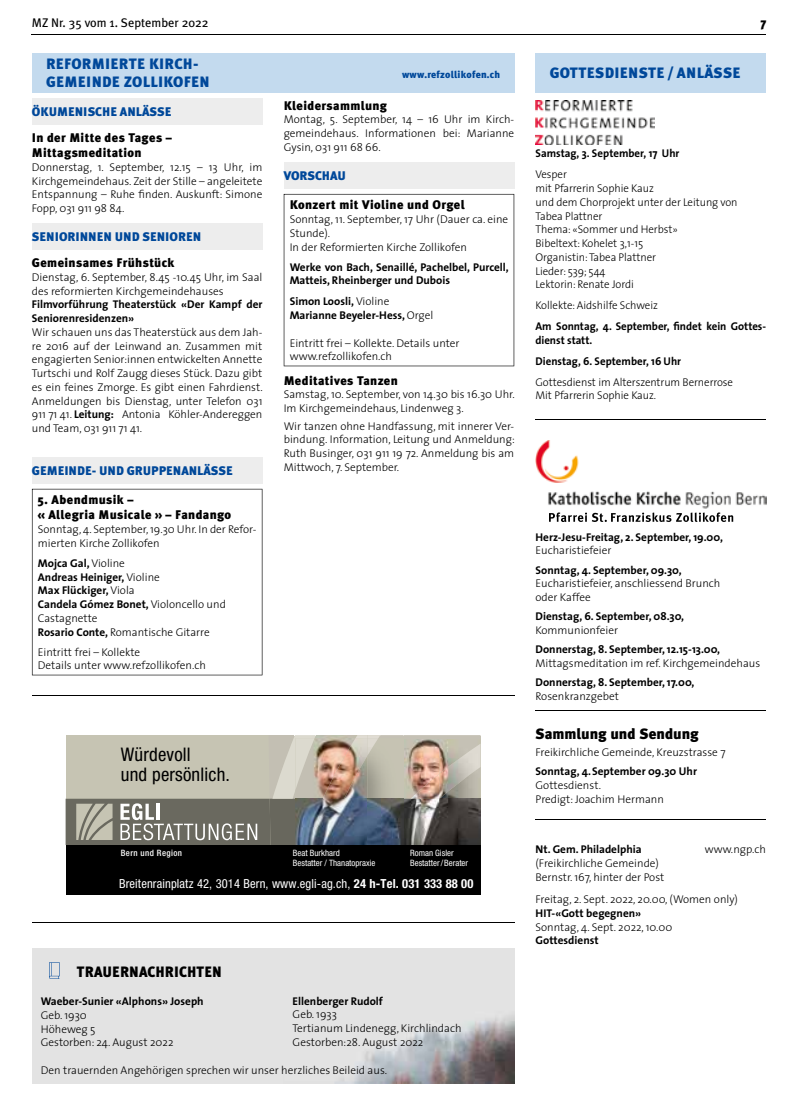
<style>
.page{position:relative;width:798px;height:1117px;background:#fff}
.page>*{position:absolute;margin:0;border:0;box-sizing:border-box;transform-origin:0 0}
.t1{font:condensed 18.75px/20px "Helvetica Neue";letter-spacing:.01em;color:#000}
.t2{font:900 15px/18px "Meta Plus";letter-spacing:.02em;color:#00489a}
.t3{font:900 15px "Meta Plus";letter-spacing:.005em;color:#000}
.t4{font:900 15px "Meta Plus";letter-spacing:.005em;color:#000;scale:.95 1}
.t5{font:900 12.5px/15px "Meta Plus";letter-spacing:.03em;color:#000}
.t6{font:900 12.5px "Meta Plus";color:#00489a}
.t7{font:condensed 12.5px "Helvetica Neue";letter-spacing:.01em;color:#fff}
.t8{font:12.5px "Meta Plus";color:#000}
.t9{font:300 11.25px/13.8px "The Sans";color:#000}
.t10{font:700 11.25px/13.8px "The Sans";color:#000}
.t11{font:900 10px "Meta Plus";letter-spacing:.02em;color:#00489a}
.t12{font:condensed 8.75px/10.5px "Helvetica Neue";color:#fff}
.t13{font:500 condensed 8.75px "Helvetica Neue";letter-spacing:.045em;color:#fff}
.s1{font-weight:700}
.s2{font-weight:300}
</style>
<div class="page">
<hr style="left:32px;top:34px;width:733px;height:1px;background:#000">
<hr style="left:535px;top:819px;width:230px;height:1px;background:#000">
<img style="left:544px;top:100px;width:110px;height:44px">
<img style="left:535px;top:100px;width:9px;height:44px">
<div style="left:535px;top:53px;width:230px;height:39px;background:#c3daee"></div>
<img style="left:535px;top:440px;width:230px;height:82px">
<svg style="left:548px;top:512px;width:185px;height:10px"></svg>
<div style="left:32px;top:53px;width:482px;height:39px;background:#c3daee"></div>
<hr style="left:535px;top:419px;width:230px;height:1px;background:#000">
<div style="left:32px;top:99px;width:230px;height:26px;background:#ededed"></div>
<div style="left:32px;top:223px;width:230px;height:27px;background:#ededed"></div>
<div style="left:32px;top:457px;width:230px;height:26px;background:#ededed"></div>
<svg style="left:32px;top:488px;width:230px;height:187px"></svg>
<div style="left:283px;top:162px;width:231px;height:27px;background:#ededed"></div>
<svg style="left:283px;top:194px;width:231px;height:172px"></svg>
<hr style="left:535px;top:709px;width:230px;height:1px;background:#000">
<hr style="left:32px;top:694px;width:482px;height:1px;background:#000">
<hr style="left:32px;top:922px;width:482px;height:1px;background:#000">
<div style="left:66px;top:735px;width:414px;height:109px;background:#c6c4b3"></div>
<svg style="left:66px;top:798px;width:203px;height:46px;background:#86857b"></svg>
<img style="left:439px;top:739px;width:41px;height:105px">
<img style="left:439px;top:743px;width:41px;height:55px">
<img style="left:403px;top:739px;width:36px;height:105px">
<img style="left:410px;top:773px;width:29px;height:25px">
<img style="left:269px;top:798px;width:26px;height:46px">
<img style="left:273px;top:735px;width:43px;height:63px">
<svg style="left:356px;top:735px;width:25px;height:3px"></svg>
<img style="left:295px;top:738px;width:72px;height:106px">
<img style="left:323px;top:738px;width:63px;height:60px">
<img style="left:295px;top:738px;width:19px;height:51px">
<img style="left:367px;top:798px;width:36px;height:46px">
<img style="left:367px;top:738px;width:11px;height:17px">
<div style="left:66px;top:844px;width:414px;height:50px;background:#000"></div>
<div style="left:32px;top:947px;width:482px;height:135px;background:#e3e3e3"></div>
<svg style="left:49px;top:962px;width:11px;height:16px"></svg>
<img style="left:339px;top:1015px;width:175px;height:67px">
<p class="t8" style="left:32px;top:16px;width:178px">MZ Nr. 35 vom 1. September 2022</p>
<p class="t5" style="left:760px;top:15px;width:7px">7</p>
<h2 class="t2" style="left:549px;top:64px;width:192px">GOTTESDIENSTE / ANLÄSSE</h2>
<h2 class="t2" style="left:46px;top:55px;width:165px">REFORMIERTE KIRCH-<br>GEMEINDE ZOLLIKOFEN</h2>
<p class="t6" style="left:32px;top:105px;width:141px">ÖKUMENISCHE ANLÄSSE</p>
<p class="t5" style="left:32px;top:130px;width:141px">In der Mitte des Tages –<br>Mittagsmeditation</p>
<p class="t9" style="left:32px;top:160px;width:232px;text-align:justify">Donnerstag, 1. September, 12.15 – 13 Uhr, im Kirchgemeindehaus. Zeit der Stille – angeleitete Entspannung – Ruhe finden. Auskunft: Simone Fopp, 031 911 98 84.</p>
<p class="t6" style="left:32px;top:229px;width:171px">SENIORINNEN UND SENIOREN</p>
<p class="t5" style="left:32px;top:255px;width:144px">Gemeinsames Frühstück</p>
<p class="t9" style="left:32px;top:269px;width:232px">Dienstag, 6. September, 8.45 -10.45 Uhr, im Saal des reformierten Kirchgemeindehauses</p>
<p class="t10" style="left:32px;top:297px;width:232px">Filmvorführung Theaterstück «Der Kampf der<br>Seniorenresidenzen»</p>
<p class="t9" style="left:32px;top:324px;width:232px;text-align:justify">Wir schauen uns das Theaterstück aus dem Jah&shy;re 2016 auf der Leinwand an. Zusammen mit engagierten Senior:innen entwickelten Annette Turtschi und Rolf Zaugg dieses Stück. Dazu gibt es ein feines Zmorge. Es gibt einen Fahrdienst.<br>Anmeldungen bis Dienstag, unter Telefon 031<br>911 71 41. <span class="s1">Leitung:</span> Antonia Köhler-Andereggen und Team, 031 911 71 41.</p>
<p class="t6" style="left:32px;top:463px;width:202px">GEMEINDE- UND GRUPPENANLÄSSE</p>
<p class="t5" style="left:38px;top:492px;width:195px">5. Abendmusik –<br>« Allegria Musicale » – Fandango</p>
<p class="t9" style="left:38px;top:522px;width:220px">Sonntag, 4. September, 19.30 Uhr. In der Refor&shy;mierten Kirche Zollikofen</p>
<p class="t10" style="left:38px;top:555px;width:189px">Mojca Gal, <span class="s2">Violine<br></span>Andreas Heiniger, <span class="s2">Violine<br></span>Max Flückiger, <span class="s2">Viola<br></span>Candela Gómez Bonet, <span class="s2">Violoncello und<br>Castagnette<br></span>Rosario Conte, <span class="s2">Romantische Gitarre</span></p>
<p class="t9" style="left:38px;top:644px;width:169px">Eintritt frei – Kollekte<br>Details unter www.refzollikofen.ch</p>
<p class="t11" style="left:402px;top:69px;width:99px">www.refzollikofen.ch</p>
<p class="t5" style="left:283px;top:98px;width:105px">Kleidersammlung</p>
<p class="t9" style="left:283px;top:112px;width:232px;text-align:justify">Montag, 5. September, 14 – 16 Uhr im Kirch&shy;gemeindehaus. Informationen bei: Marianne Gysin, 031 911 68 66.</p>
<p class="t6" style="left:283px;top:168px;width:64px">VORSCHAU</p>
<p class="t5" style="left:289px;top:197px;width:177px">Konzert mit Violine und Orgel</p>
<p class="t9" style="left:289px;top:212px;width:220px">Sonntag, 11. September, 17 Uhr (Dauer ca. eine<br>Stunde).<br>In der Reformierten Kirche Zollikofen</p>
<p class="t10" style="left:289px;top:260px;width:220px">Werke von Bach, Senaillé, Pachelbel, Purcell,<br>Matteis, Rheinberger und Dubois</p>
<p class="t10" style="left:289px;top:294px;width:145px">Simon Loosli, <span class="s2">Violine<br></span>Marianne Beyeler-Hess, <span class="s2">Orgel</span></p>
<p class="t9" style="left:289px;top:335px;width:171px">Eintritt frei – Kollekte. Details unter www.refzollikofen.ch</p>
<p class="t5" style="left:283px;top:373px;width:116px">Meditatives Tanzen</p>
<p class="t9" style="left:283px;top:387px;width:232px">Samstag, 10. September, von 14.30 bis 16.30 Uhr.<br>Im Kirchgemeindehaus, Lindenweg 3.</p>
<p class="t9" style="left:283px;top:418px;width:232px;text-align:justify">Wir tanzen ohne Handfassung, mit innerer Ver&shy;bindung. Information, Leitung und Anmeldung:<br>Ruth Businger, 031 911 19 72. Anmeldung bis am Mittwoch, 7. September.</p>
<p class="t10" style="left:535px;top:146px;width:145px">Samstag, 3. September, 17 Uhr</p>
<p class="t9" style="left:535px;top:167px;width:203px">Vesper<br>mit Pfarrerin Sophie Kauz<br>und dem Chorprojekt unter der Leitung von<br>Tabea Plattner<br>Thema: «Sommer und Herbst»<br>Bibeltext: Kohelet 3,1-15<br>Organistin: Tabea Plattner<br>Lieder: 539; 544<br>Lektorin: Renate Jordi</p>
<p class="t9" style="left:535px;top:298px;width:124px">Kollekte: Aidshilfe Schweiz</p>
<p class="t10" style="left:535px;top:319px;width:232px">Am Sonntag, 4. September, findet kein Gottes&shy;dienst statt.</p>
<p class="t10" style="left:535px;top:353px;width:147px">Dienstag, 6. September, 16 Uhr</p>
<p class="t9" style="left:535px;top:374px;width:199px">Gottesdienst im Alterszentrum Bernerrose<br>Mit Pfarrerin Sophie Kauz.</p>
<p class="t10" style="left:535px;top:529px;width:189px">Herz-Jesu-Freitag, 2. September, 19.00,</p>
<p class="t9" style="left:535px;top:543px;width:77px">Eucharistiefeier</p>
<p class="t10" style="left:535px;top:562px;width:148px">Sonntag, 4. September, 09.30,</p>
<p class="t9" style="left:535px;top:576px;width:186px">Eucharistiefeier, anschliessend Brunch oder Kaffee</p>
<p class="t10" style="left:535px;top:609px;width:150px">Dienstag, 6. September, 08.30,</p>
<p class="t9" style="left:535px;top:622px;width:84px">Kommunionfeier</p>
<p class="t10" style="left:535px;top:642px;width:186px">Donnerstag, 8. September, 12.15-13.00,</p>
<p class="t9" style="left:535px;top:655px;width:226px">Mittagsmeditation im ref. Kirchgemeindehaus</p>
<p class="t10" style="left:535px;top:674px;width:160px">Donnerstag, 8. September, 17.00,</p>
<p class="t9" style="left:535px;top:688px;width:85px">Rosenkranzgebet</p>
<h1 class="t1" style="left:121px;top:744px;width:111px">Würdevoll<br>und persönlich.</h1>
<p class="t12" style="left:293px;top:847px;width:84px">Beat Burkhard<br>Bestatter / Thanatopraxie</p>
<p class="t12" style="left:410px;top:847px;width:59px">Roman Gisler<br>Bestatter/Berater</p>
<p class="t7" style="left:119px;top:875px;width:355px">Breitenrainplatz 42, 3014 Bern, www.egli-ag.ch, <span class="s1">24 h-Tel. 031 333 88 00</span></p>
<p class="t13" style="left:121px;top:847px;width:63px">Bern und Region</p>
<h2 class="t4" style="left:77px;top:963px;width:154px">TRAUERNACHRICHTEN</h2>
<p class="t10" style="left:41px;top:993px;width:164px">Waeber-Sunier «Alphons» Joseph</p>
<p class="t9" style="left:41px;top:1007px;width:134px">Geb. 1930<br>Höheweg 5<br>Gestorben: 24. August 2022</p>
<p class="t10" style="left:292px;top:993px;width:92px">Ellenberger Rudolf</p>
<p class="t9" style="left:292px;top:1007px;width:170px">Geb. 1933<br>Tertianum Lindenegg, Kirchlindach<br>Gestorben:28. August 2022</p>
<p class="t9" style="left:41px;top:1063px;width:348px">Den trauernden Angehörigen sprechen wir unser herzliches Beileid aus.</p>
<h2 class="t3" style="left:535px;top:725px;width:164px">Sammlung und Sendung</h2>
<p class="t9" style="left:535px;top:745px;width:191px">Freikirchliche Gemeinde, Kreuzstrasse 7</p>
<p class="t10" style="left:535px;top:764px;width:163px">Sonntag, 4. September 09.30 Uhr</p>
<p class="t9" style="left:535px;top:778px;width:130px">Gottesdienst.<br>Predigt: Joachim Hermann</p>
<p class="t10" style="left:535px;top:842px;width:108px">Nt. Gem. Philadelphia</p>
<p class="t9" style="left:704px;top:841px;width:63px">www.ngp.ch</p>
<p class="t9" style="left:535px;top:855px;width:130px">(Freikirchliche Gemeinde)<br>Bernstr. 167, hinter der Post</p>
<p class="t9" style="left:535px;top:891px;width:204px">Freitag, 2. Sept. 2022, 20.00, (Women only)</p>
<p class="t10" style="left:535px;top:905px;width:107px">HIT-«Gott begegnen»</p>
<p class="t9" style="left:535px;top:919px;width:138px">Sonntag, 4. Sept. 2022, 10.00</p>
<p class="t10" style="left:535px;top:933px;width:65px">Gottesdienst</p>
</div>
